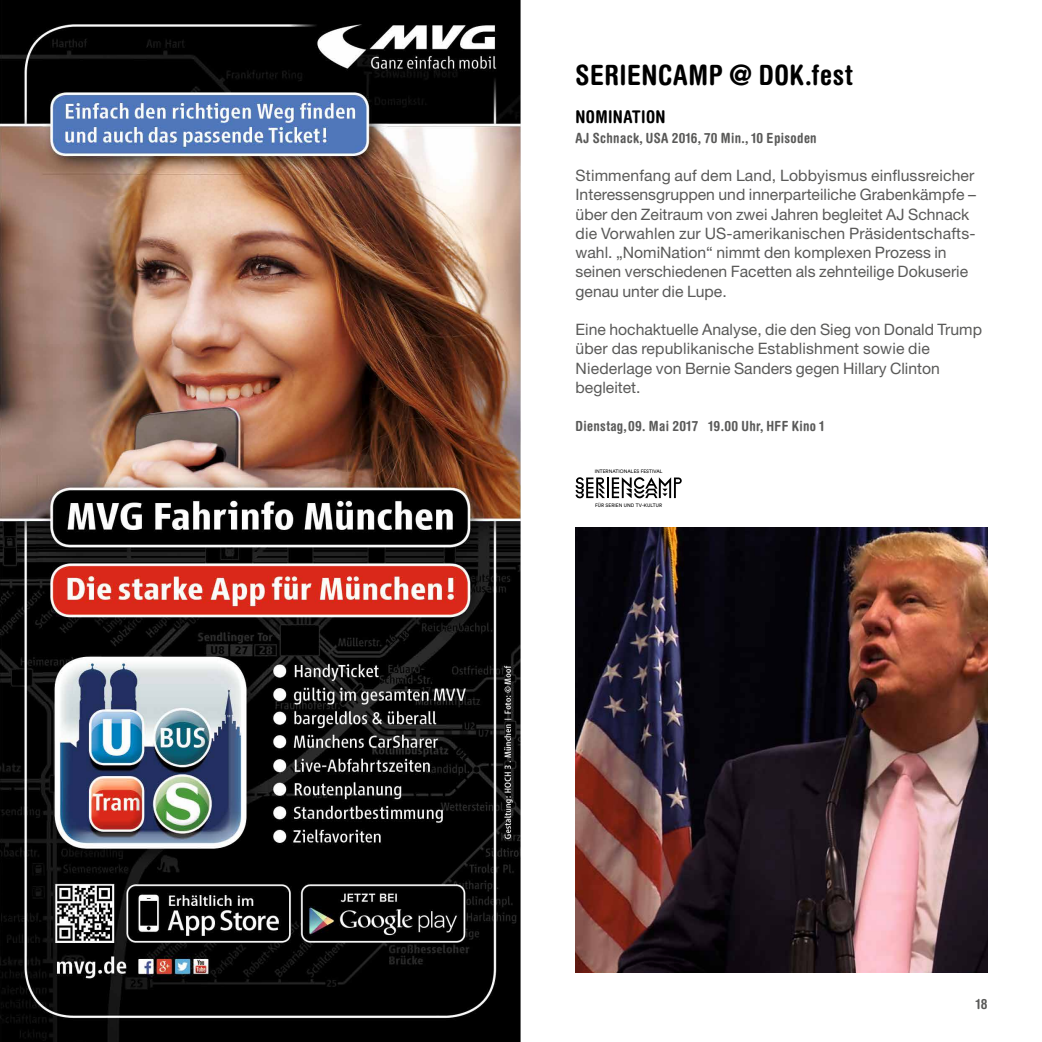
<style>
.page{position:relative;width:1042px;height:1042px;background:#fff}
.page>*{position:absolute;margin:0;border:0;box-sizing:border-box;transform-origin:0 0}
.t1{font:700 condensed 28px "Helvetica Rounded LT";letter-spacing:.02em;color:#000}
.t2{font:700 condensed 17.5px "Helvetica Rounded LT Std";letter-spacing:.02em;color:#000}
.t3{font:15.75px/19.2px "Helvetica Neue LT Std";color:#5a5a59}
.t4{font:700 condensed 14px "Helvetica Rounded LT Std";letter-spacing:.025em;color:#5a5a59}
.t5{font:4.9px "Circular Std";letter-spacing:.005em;color:#000}
</style>
<div class="page">
<img style="left:0;top:0;width:521px;height:1042px">
<svg style="left:575px;top:477px;width:30px;height:21px"></svg>
<svg style="left:612px;top:477px;width:70px;height:21px"></svg>
<hr style="left:607px;top:477px;width:2px;height:21px;background:#000">
<img style="left:575px;top:527px;width:412px;height:445px">
<h1 class="t1" style="left:575px;top:58px;width:279px">SERIENCAMP @ DOK.fest</h1>
<p class="t2" style="left:575px;top:106px;width:90px">NOMINATION</p>
<p class="t4" style="left:575px;top:129px;width:243px">AJ Schnack, USA 2016, 70 Min., 10 Episoden</p>
<p class="t3" style="left:575px;top:166px;width:402px">Stimmenfang auf dem Land, Lobbyismus einflussreicher Interessensgruppen und innerparteiliche Grabenkämpfe – über den Zeitraum von zwei Jahren begleitet AJ Schnack die Vorwahlen zur US-amerikanischen Präsidentschafts&shy;wahl. „NomiNation“ nimmt den komplexen Prozess in seinen verschiedenen Facetten als zehnteilige Dokuserie genau unter die Lupe.</p>
<p class="t3" style="left:575px;top:320px;width:408px">Eine hochaktuelle Analyse, die den Sieg von Donald Trump über das republikanische Establishment sowie die Niederlage von Bernie Sanders gegen Hillary Clinton begleitet.</p>
<p class="t4" style="left:575px;top:418px;width:250px">Dienstag,09. Mai 2017 19.00 Uhr, HFF Kino 1</p>
<p class="t5" style="left:595px;top:468px;width:69px">INTERNATIONALES FESTIVAL</p>
<p class="t5" style="left:595px;top:502px;width:68px">FÜR SERIEN UND TV-KULTUR</p>
<p class="t4" style="left:975px;top:995px;width:13px">18</p>
</div>
